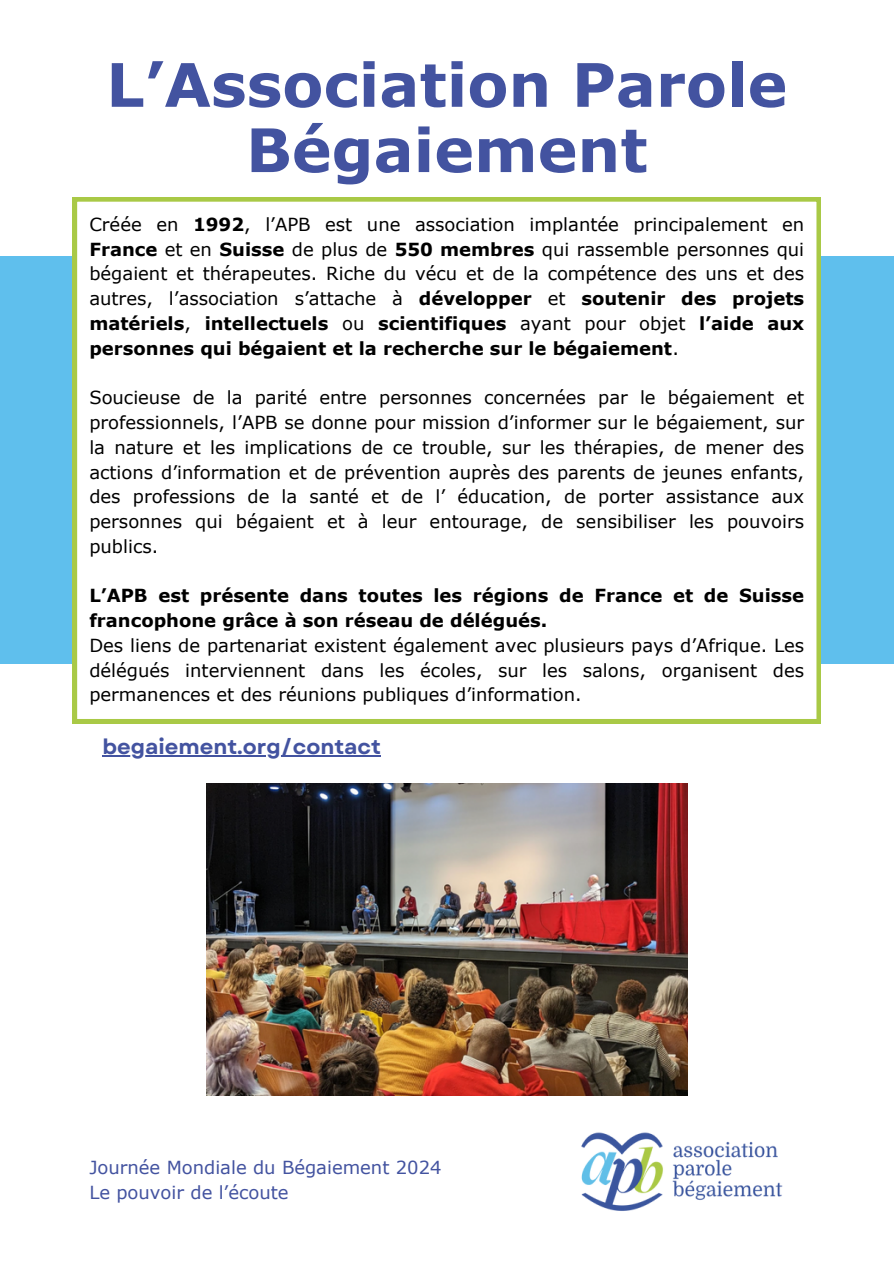
<style>
.page{position:relative;width:894px;height:1264px;background:#fff}
.page>*{position:absolute;margin:0;border:0;box-sizing:border-box;transform-origin:0 0}
.t1{font:700 60px/65.2px "Verdana";color:#4353a0;text-align:center}
.t2{font:700 21px "Garet";color:#4353a0}
.t3{font:18px/24.8px "Verdana";color:#000;text-align:justify}
.t4{font:700 18px/24.8px "Verdana";color:#000}
.t5{font:18px "Verdana";color:#4353a0}
.s1{font-weight:700}
</style>
<div class="page">
<div style="left:0;top:257px;width:893px;height:407px;background:#5fbfed"></div>
<div style="left:73px;top:197px;width:747px;height:526px;background:#fff"></div>
<img style="left:581px;top:1132px;width:202px;height:79px">
<img style="left:206px;top:783px;width:481px;height:312px">
<hr style="left:102px;top:755px;width:279px;height:1px;background:#4353a0">
<p class="t1" style="left:106px;top:50px;width:682px">L’Association Parole<br>Bégaiement</p>
<h1 class="t3" style="left:89px;top:211px;width:716px">Créée en <span class="s1">1992</span>, l’APB est une association implantée principalement en <span class="s1">France</span> et en <span class="s1">Suisse</span> de plus de <span class="s1">550 membres</span> qui rassemble personnes qui bégaient et thérapeutes. Riche du vécu et de la compétence des uns et des autres, l’association s’attache à <span class="s1">développer</span> et <span class="s1">soutenir des projets matériels</span>, <span class="s1">intellectuels</span> ou <span class="s1">scientifiques</span> ayant pour objet <span class="s1">l’aide aux personnes qui bégaient et la recherche sur le bégaiement</span>.</h1>
<p class="t3" style="left:89px;top:385px;width:716px">Soucieuse de la parité entre personnes concernées par le bégaiement et professionnels, l’APB se donne pour mission d’informer sur le bégaiement, sur la nature et les implications de ce trouble, sur les thérapies, de mener des actions d’information et de prévention auprès des parents de jeunes enfants, des professions de la santé et de l’ éducation, de porter assistance aux personnes qui bégaient et à leur entourage, de sensibiliser les pouvoirs publics.</p>
<p class="t4" style="left:89px;top:583px;width:716px">L’APB est présente dans toutes les régions de France et de Suisse francophone grâce à son réseau de délégués.</p>
<p class="t3" style="left:89px;top:632px;width:716px">Des liens de partenariat existent également avec plusieurs pays d’Afrique. Les délégués interviennent dans les écoles, sur les salons, organisent des permanences et des réunions publiques d’information.</p>
<p class="t2" style="left:102px;top:731px;width:280px">begaiement.org/contact</p>
<p class="t5" style="left:89px;top:1155px;width:353px">Journée Mondiale du Bégaiement 2024</p>
<p class="t5" style="left:89px;top:1180px;width:201px">Le pouvoir de l’écoute</p>
</div>
